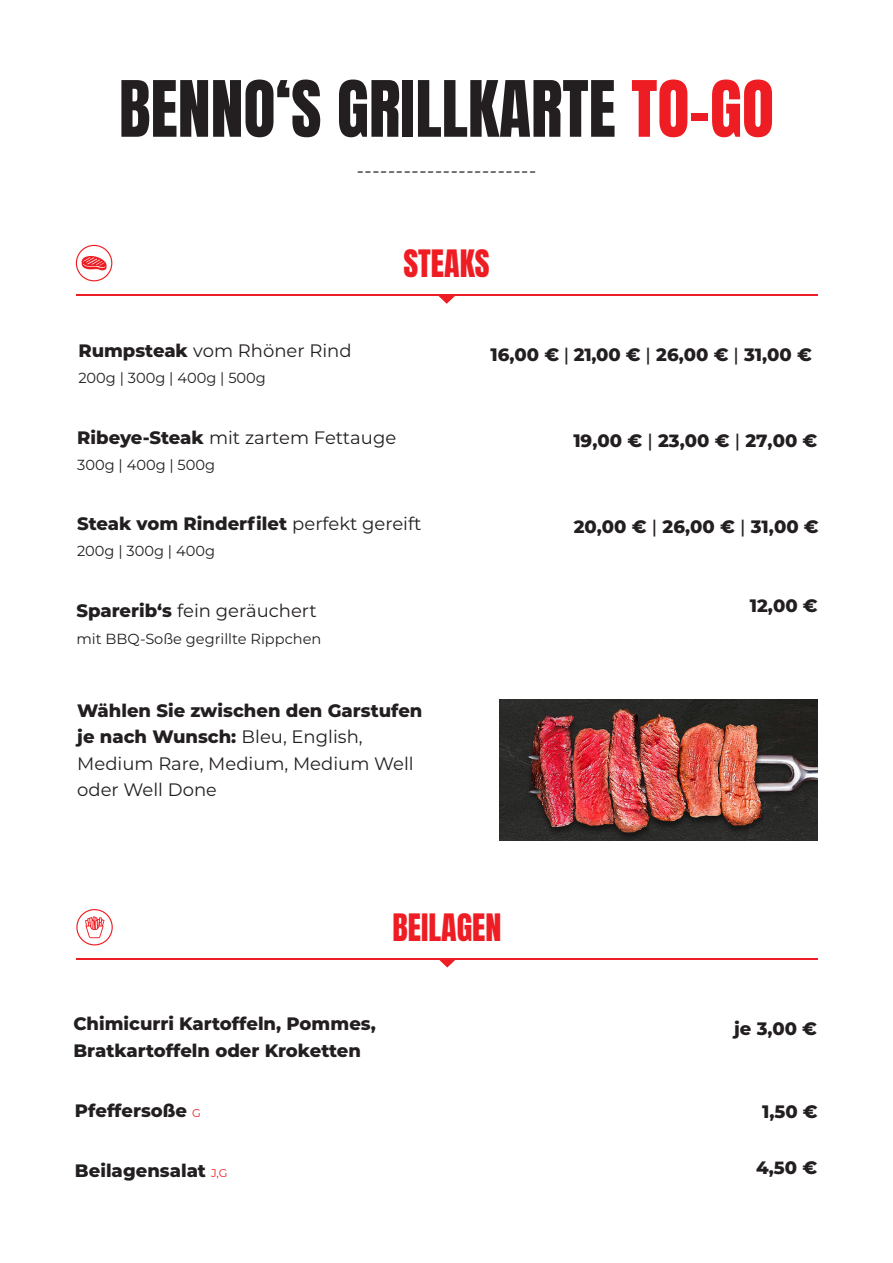
<style>
.page{position:relative;width:893px;height:1263px;background:#fff}
.page>*{position:absolute;margin:0;border:0;box-sizing:border-box;transform-origin:0 0}
.t1{font:66px "Anton";color:#231f20}
.t2{font:32.1px "Anton";color:#ee1d23}
.t3{font:22.05px "Minion Pro";color:#231f20}
.t4{font:800 18px/26.2px "Montserrat";color:#231f20}
.t5{font:18px/26.2px "Montserrat";color:#231f20}
.t6{font:14.55px "Montserrat";color:#231f20}
.s1{color:#ee1d23}
.s2{font-weight:800}
.s3{font-weight:500}
.s4{font-weight:400}
.s5{font-size:17.55px}
.s6{font-weight:400;font-size:11.25px;color:#ee1d23}
</style>
<div class="page">
<hr style="left:76px;top:294px;width:742px;height:2px;background:#ee1d23">
<svg style="left:438px;top:296px;width:17px;height:8px"></svg>
<div style="left:76px;top:245px;width:36px;height:36px;border:1px solid #ee1d23;border-radius:50%"></div>
<svg style="left:82px;top:256px;width:25px;height:15px"></svg>
<img style="left:500px;top:699px;width:318px;height:142px">
<hr style="left:76px;top:958px;width:742px;height:2px;background:#ee1d23">
<svg style="left:439px;top:960px;width:16px;height:7px"></svg>
<div style="left:76px;top:909px;width:37px;height:36px;border:1px solid #ee1d23;border-radius:50%"></div>
<svg style="left:85px;top:916px;width:20px;height:22px"></svg>
<p class="t1" style="left:119px;top:75px;width:657px">BENNO‘S GRILLKARTE <span class="s1">TO-GO</span></p>
<p class="t3" style="left:356px;top:155px;width:182px">-----------------------</p>
<p class="t2" style="left:403px;top:247px;width:88px">STEAKS</p>
<p class="t5" style="left:78px;top:337px;width:275px"><span class="s2">Rumpsteak</span> vom Rhöner Rind</p>
<p class="t4" style="left:490px;top:340px;width:323px">16,00 € <span class="s3">|</span> 21,00 € <span class="s3">|</span> 26,00 € <span class="s3">|</span> 31,00 €</p>
<p class="t6" style="left:78px;top:368px;width:189px">200g | 300g | 400g | 500g</p>
<p class="t5" style="left:77px;top:423px;width:320px"><span class="s2">Ribeye-Steak</span> mit zartem Fettauge</p>
<p class="t6" style="left:77px;top:455px;width:140px">300g | 400g | 500g</p>
<p class="t4" style="left:77px;top:509px;width:346px">Steak vom Rinderfilet <span class="s4">perfekt gereift</span></p>
<p class="t6" style="left:77px;top:541px;width:140px">200g | 300g | 400g</p>
<p class="t5" style="left:76px;top:597px;width:242px"><span class="s2">Sparerib‘s</span> fein geräuchert</p>
<p class="t6" style="left:76px;top:628px;width:246px">mit BBQ-Soße gegrillte Rippchen</p>
<p class="t5" style="left:77px;top:697px;width:347px"><span class="s2">Wählen Sie zwischen den Garstufen je nach Wunsch:</span> Bleu, English,<br>Medium Rare, Medium, Medium Well oder Well Don<span class="s5">e</span></p>
<p class="t2" style="left:392px;top:911px;width:110px">BEILAGEN</p>
<p class="t4" style="left:573px;top:427px;width:246px">19,00 € <span class="s3">|</span> 23,00 € <span class="s3">|</span> 27,00 €</p>
<p class="t4" style="left:574px;top:512px;width:247px">20,00 € <span class="s3">|</span> 26,00 € <span class="s3">|</span> 31,00 €</p>
<p class="t4" style="left:750px;top:591px;width:69px">12,00 €</p>
<p class="t4" style="left:73px;top:1010px;width:304px">Chimicurri Kartoffeln, Pommes,<br>Bratkartoffeln oder Kroketten</p>
<p class="t4" style="left:734px;top:1015px;width:85px">je 3,00 €</p>
<p class="t4" style="left:75px;top:1096px;width:127px">Pfeffersoße <span class="s6">G</span></p>
<p class="t4" style="left:762px;top:1097px;width:57px">1,50 €</p>
<p class="t4" style="left:75px;top:1156px;width:154px">Beilagensalat <span class="s6">J,G</span></p>
<p class="t4" style="left:756px;top:1153px;width:63px">4,50 €</p>
</div>
